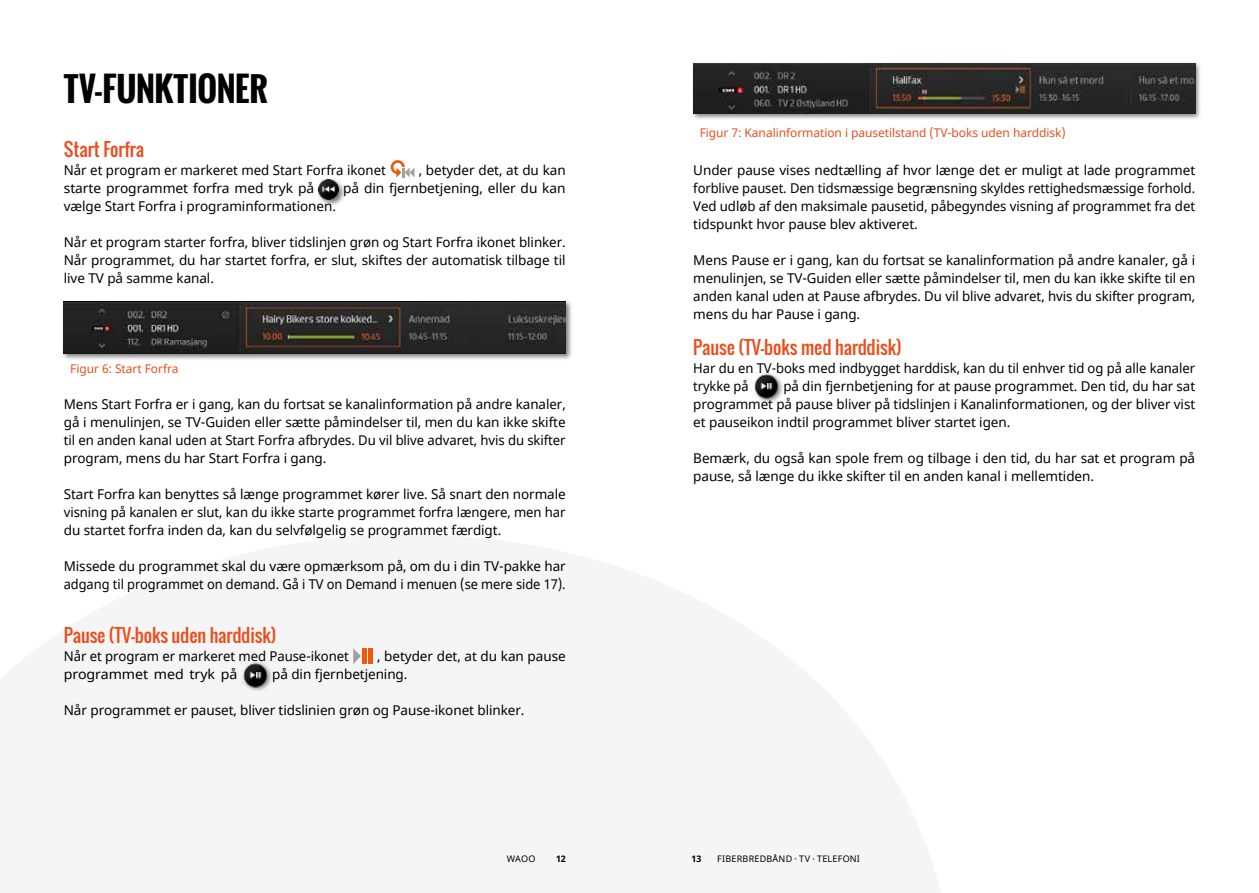
<style>
.page{position:relative;width:1259px;height:893px;background:#fff}
.page>*{position:absolute;margin:0;border:0;box-sizing:border-box;transform-origin:0 0}
.t1{font:700 33px "Oswald";letter-spacing:-.005em;color:#000}
.t2{font:18px "Oswald";letter-spacing:-.005em;color:#e94e1d}
.t3{font:13.5px/18px "Noto Sans";letter-spacing:-.005em;color:#000;text-align:justify}
.t4{font:13.5px "Noto Sans";letter-spacing:-.005em;color:#000;scale:1.05 1}
.t5{font:12px "Noto Sans";letter-spacing:-.005em;color:#e94e1d}
.t6{font:9px "Noto Sans";letter-spacing:.025em;color:#000}
.t7{font:700 9px "Noto Sans";color:#000}
</style>
<div class="page">
<div style="left:61px;top:299px;width:511px;height:61px;background:#000;opacity:.5"></div>
<img style="left:64px;top:302px;width:502px;height:52px">
<div style="left:690px;top:61px;width:511px;height:59px;background:#000;opacity:.5"></div>
<img style="left:693px;top:64px;width:502px;height:50px">
<svg style="left:390px;top:160px;width:24px;height:18px"></svg>
<div style="left:317px;top:178px;width:29px;height:30px;background:#000;opacity:.5"></div>
<img style="left:318px;top:180px;width:21px;height:20px">
<div style="left:241px;top:661px;width:32px;height:32px;background:#000;opacity:.5"></div>
<img style="left:242px;top:661px;width:26px;height:31px">
<svg style="left:353px;top:648px;width:8px;height:16px"></svg>
<div style="left:368px;top:648px;width:5px;height:16px;background:#ea5b0b"></div>
<hr style="left:363px;top:648px;width:4px;height:16px;background:#ea5b0b">
<div style="left:752px;top:372px;width:32px;height:32px;background:#000;opacity:.5"></div>
<img style="left:753px;top:373px;width:26px;height:31px">
<h1 class="t1" style="left:64px;top:64px;width:205px">TV-FUNKTIONER</h1>
<h2 class="t2" style="left:64px;top:136px;width:82px">Start Forfra</h2>
<p class="t3" style="left:64px;top:162px;width:324px">Når et program er markeret med Start Forfra ikonet</p>
<p class="t3" style="left:419px;top:162px;width:148px">, betyder det, at du kan</p>
<p class="t3" style="left:64px;top:180px;width:252px">starte programmet forfra med tryk på</p>
<p class="t3" style="left:343px;top:180px;width:224px">på din fjernbetjening, eller du kan</p>
<p class="t3" style="left:64px;top:198px;width:274px">vælge Start Forfra i programinformationen.</p>
<p class="t3" style="left:64px;top:234px;width:503px">Når et program starter forfra, bliver tidslinjen grøn og Start Forfra ikonet blinker.<br>Når programmet, du har startet forfra, er slut, skiftes der automatisk tilbage til live TV på samme kanal.</p>
<p class="t5" style="left:70px;top:360px;width:110px">Figur 6: Start Forfra</p>
<p class="t3" style="left:64px;top:396px;width:503px">Mens Start Forfra er i gang, kan du fortsat se kanalinformation på andre kanaler, gå i menulinjen, se TV-Guiden eller sætte påmindelser til, men du kan ikke skifte til en anden kanal uden at Start Forfra afbrydes. Du vil blive advaret, hvis du skifter program, mens du har Start Forfra i gang.</p>
<p class="t3" style="left:64px;top:486px;width:503px">Start Forfra kan benyttes så længe programmet kører live. Så snart den normale visning på kanalen er slut, kan du ikke starte programmet forfra længere, men har du startet forfra inden da, kan du selvfølgelig se programmet færdigt.</p>
<p class="t3" style="left:64px;top:558px;width:503px">Missede du programmet skal du være opmærksom på, om du i din TV-pakke har adgang til programmet on demand. Gå i TV on Demand i menuen (se mere side 17).</p>
<h2 class="t2" style="left:64px;top:622px;width:214px">Pause (TV-boks uden harddisk)</h2>
<p class="t3" style="left:64px;top:648px;width:287px">Når et program er markeret med Pause-ikonet</p>
<p class="t3" style="left:377px;top:648px;width:190px">, betyder det, at du kan pause</p>
<p class="t4" style="left:64px;top:665px;width:167px">programmet med tryk på</p>
<p class="t3" style="left:272px;top:666px;width:137px">på din fjernbetjening.</p>
<p class="t3" style="left:64px;top:702px;width:462px">Når programmet er pauset, bliver tidslinien grøn og Pause-ikonet blinker.</p>
<p class="t5" style="left:699px;top:124px;width:368px">Figur 7: Kanalinformation i pausetilstand (TV-boks uden harddisk)</p>
<p class="t3" style="left:693px;top:161px;width:503px">Under pause vises nedtælling af hvor længe det er muligt at lade programmet forblive pauset. Den tidsmæssige begrænsning skyldes rettighedsmæssige forhold.<br>Ved udløb af den maksimale pausetid, påbegyndes visning af programmet fra det tidspunkt hvor pause blev aktiveret.</p>
<p class="t3" style="left:693px;top:251px;width:503px">Mens Pause er i gang, kan du fortsat se kanalinformation på andre kanaler, gå i menulinjen, se TV-Guiden eller sætte påmindelser til, men du kan ikke skifte til en anden kanal uden at Pause afbrydes. Du vil blive advaret, hvis du skifter program, mens du har Pause i gang.</p>
<h2 class="t2" style="left:693px;top:333px;width:210px">Pause (TV-boks med harddisk)</h2>
<p class="t3" style="left:693px;top:359px;width:503px">Har du en TV-boks med indbygget harddisk, kan du til enhver tid og på alle kanaler trykke på</p>
<p class="t3" style="left:693px;top:377px;width:503px;text-indent:90px">på din fjernbetjening for at pause programmet. Den tid, du har sat programmet på pause bliver på tidslinjen i Kanalinformationen, og der bliver vist et pauseikon indtil programmet bliver startet igen.</p>
<p class="t3" style="left:693px;top:449px;width:503px">Bemærk, du også kan spole frem og tilbage i den tid, du har sat et program på pause, så længe du ikke skifter til en anden kanal i mellemtiden.</p>
<p class="t6" style="left:507px;top:852px;width:30px">WAOO</p>
<p class="t7" style="left:556px;top:852px;width:11px">12</p>
<p class="t7" style="left:691px;top:852px;width:12px">13</p>
<p class="t6" style="left:717px;top:852px;width:144px">FIBERBREDBÅND · TV · TELEFONI</p>
</div>
